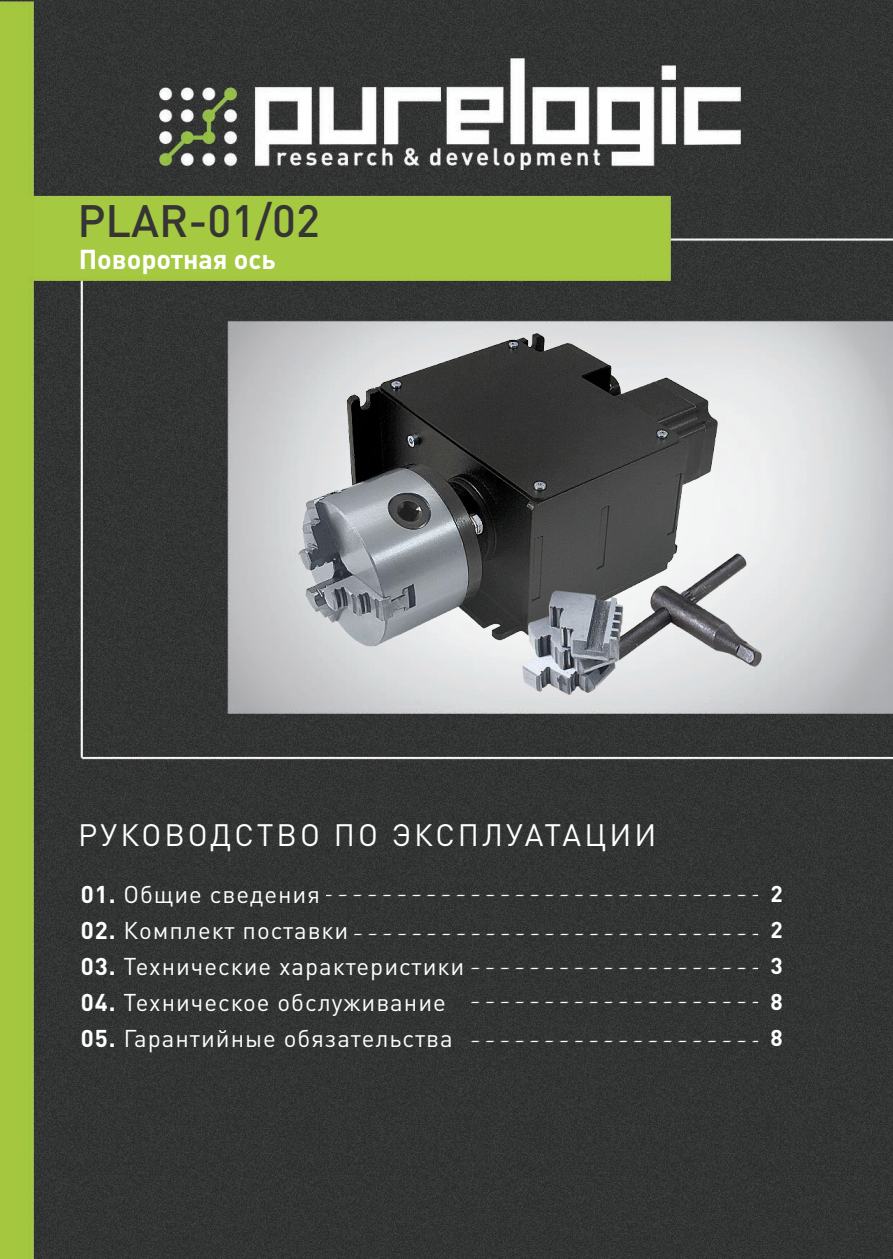
<style>
.page{position:relative;width:893px;height:1259px;background:#fff}
.page>*{position:absolute;margin:0;border:0;box-sizing:border-box;transform-origin:0 0}
.t1{font:500 44.7px "DIN Pro";color:#363536}
.t2{font:30.6px "DIN Pro";letter-spacing:.1em;color:#fff}
.t3{font:700 27px "DIN Pro";color:#fff}
.t4{font:24px "DIN Pro";letter-spacing:.04em;color:#fff}
.t5{font:700 22.8px "DIN Pro";color:#fff}
.s1{font-weight:700}
</style>
<div class="page">
<img style="left:0;top:0;width:893px;height:1259px">
<img style="left:327px;top:889px;width:440px;height:10px">
<img style="left:354px;top:928px;width:413px;height:10px">
<img style="left:471px;top:962px;width:296px;height:10px">
<img style="left:471px;top:997px;width:296px;height:10px">
<img style="left:471px;top:1035px;width:296px;height:10px">
<img style="left:299px;top:334px;width:464px;height:360px">
<p class="t1" style="left:77px;top:191px;width:244px">PLAR-01/02</p>
<p class="t3" style="left:79px;top:241px;width:198px">Поворотная ось</p>
<p class="t2" style="left:78px;top:814px;width:579px">РУКОВОДСТВО ПО ЭКСПЛУАТАЦИИ</p>
<p class="t4" style="left:81px;top:877px;width:241px"><span class="s1">01.</span> Общие сведения</p>
<p class="t4" style="left:81px;top:913px;width:269px"><span class="s1">02.</span> Комплект поставки</p>
<p class="t4" style="left:81px;top:949px;width:385px"><span class="s1">03.</span> Технические характеристики</p>
<p class="t4" style="left:81px;top:985px;width:367px"><span class="s1">04.</span> Техническое обслуживание</p>
<p class="t4" style="left:81px;top:1021px;width:373px"><span class="s1">05.</span> Гарантийные обязательства</p>
<p class="t5" style="left:770px;top:878px;width:14px">2</p>
<p class="t5" style="left:770px;top:914px;width:14px">2</p>
<p class="t5" style="left:770px;top:950px;width:14px">3</p>
<p class="t5" style="left:770px;top:986px;width:14px">8</p>
<p class="t5" style="left:770px;top:1022px;width:14px">8</p>
</div>
